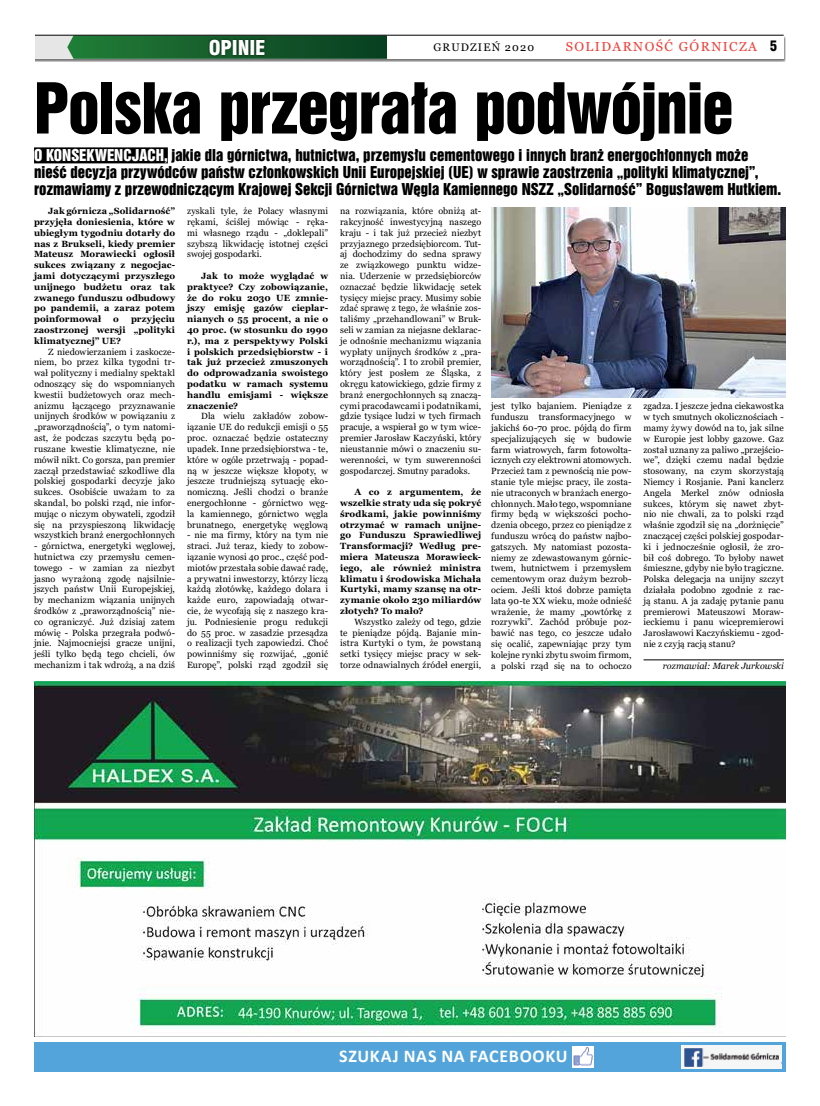
<style>
.page{position:relative;width:820px;height:1106px;background:#fff}
.page>*{position:absolute;margin:0;border:0;box-sizing:border-box;transform-origin:0 0}
.t1{font:64px "Swis 921 EU";letter-spacing:-.015em;color:#000}
.t2{font:20px "Swis 721 Blk Cn EU";letter-spacing:-.01em;color:#fff}
.t3{font:700 18px "Calibri";letter-spacing:.035em;color:#fff}
.t4{font:15px/17px "Swis 921 EU";color:#000}
.t5{font:13px "Georgia";letter-spacing:.11em;color:#f13d37}
.t6{font:11px "Georgia";letter-spacing:.1em;color:#000}
.t7{font:9px/10.8px "Georgia";letter-spacing:.01em;color:#000;text-align:justify}
.t8{font:700 9px/10.8px "Georgia";letter-spacing:.015em;color:#000;text-align:justify}
.t9{font:italic 9px "Georgia";letter-spacing:.005em;color:#000}
.s1{font-family:"Swis 721 Blk Cn EU";font-size:14px;color:#000}
.s2{color:#fff}
</style>
<div class="page">
<div style="left:0;top:35px;width:785px;height:27px;background:#000;opacity:.55"></div>
<div style="left:0;top:35px;width:783px;height:24px;background:#fff"></div>
<svg style="left:35px;top:36px;width:352px;height:23px;background:#306f43"></svg>
<hr style="left:0;top:35px;width:783px;height:1px;background:#000">
<div style="left:206px;top:36px;width:62px;height:22px;background:#000;opacity:.55"></div>
<div style="left:0;top:34px;width:34px;height:95px;background:#fff"></div>
<div style="left:34px;top:1042px;width:751px;height:29px;background:#52a4da"></div>
<img style="left:572px;top:1046px;width:21px;height:21px">
<img style="left:681px;top:1045px;width:99px;height:23px">
<div style="left:34px;top:147px;width:134px;height:16px;background:#000"></div>
<img style="left:491px;top:207px;width:294px;height:190px">
<hr style="left:643px;top:659px;width:140px;height:1px;background:#000">
<img style="left:34px;top:681px;width:751px;height:355px">
<h2 class="t2" style="left:209px;top:35px;width:58px">OPINIE</h2>
<p class="t6" style="left:433px;top:40px;width:102px">GRUDZIEŃ 2020</p>
<h3 class="t5" style="left:565px;top:38px;width:213px">SO<sup>4</sup>LIDARNOŚĆ GÓRNICZA <span class="s1">5</span></h3>
<h1 class="t1" style="left:34px;top:66px;width:700px">Polska przegrała podwójnie</h1>
<p class="t4" style="left:34px;top:146px;width:748px"><span class="s2">O KONSEKWENCJACH,</span> jakie dla górnictwa, hutnictwa, przemysłu cementowego i innych branż energochłonnych może nieść decyzja przywódców państw członkowskich Unii Europejskiej (UE) w sprawie zaostrzenia „polityki klimatycznej”, rozmawiamy z przewodniczącym Krajowej Sekcji Górnictwa Węgla Kamiennego NSZZ „Solidarność” Bogusławem Hutkiem.</p>
<p class="t8" style="left:34px;top:206px;width:142px;text-indent:14px">Jak górnicza „Solidarność” przyjęła doniesienia, które w ubiegłym tygodniu dotarły do nas z Brukseli, kiedy premier Mateusz Morawiecki ogłosił sukces związany z negocjac&shy;jami dotyczącymi przyszłego unijnego budżetu oraz tak zwanego funduszu odbudowy po pandemii, a zaraz potem poinformował</p>
<p class="t7" style="left:187px;top:206px;width:142px">zyskali tyle, że Polacy własnymi rękami, ściślej mówiąc - ręka&shy;mi własnego rządu - „doklepali” szybszą likwidację istotnej części swojej gospodarki.</p>
<p class="t8" style="left:187px;top:270px;width:142px;text-indent:14px">Jak to może wyglądać w praktyce? Czy zobowiązanie, że do roku 2030 UE zmnie&shy;jszy emisję gazów cieplar&shy;nianych o 55 procent, a nie o 40 proc. (w stosunku do 1990 r.), ma z perspektywy Polski i polskich przedsiębiorstw - i tak już przecież zmuszonych do odprowadzania swoistego podatku w ramach systemu handlu emisjami - większe znaczenie?</p>
<p class="t7" style="left:187px;top:411px;width:142px;text-indent:14px">Dla wielu zakładów zobow&shy;iązanie UE do redukcji emisji o 55 proc. oznaczać będzie ostateczny upadek. Inne przedsiębiorstwa - te, które w ogóle przetrwają - popad&shy;ną w jeszcze większe kłopoty, w jeszcze trudniejszą sytuację eko&shy;nomiczną. Jeśli chodzi o branże energochłonne - górnictwo węg&shy;la kamiennego, górnictwo węgla brunatnego, energetykę węglową</p>
<p class="t7" style="left:187px;top:530px;width:142px">- nie ma firmy, który na tym nie straci. Już teraz, kiedy to zobow&shy;iązanie wynosi 40 proc., część pod&shy;miotów przestała sobie dawać radę, a prywatni inwestorzy, którzy liczą każdą złotówkę, każdego dolara i każde euro, zapowiadają otwar&shy;cie, że wycofają się z naszego kra&shy;ju. Podniesienie progu redukcji do 55 proc. w zasadzie przesądza o realizacji tych zapowiedzi. Choć powinniśmy się rozwijać, „gonić Europę”, polski rząd zgodził się</p>
<p class="t7" style="left:340px;top:206px;width:142px">na rozwiązania, które obniżą at&shy;rakcyjność inwestycyjną naszego kraju - i tak już przecież niezbyt przyjaznego przedsiębiorcom. Tut&shy;aj dochodzimy do sedna sprawy ze związkowego punktu widze&shy;nia. Uderzenie w przedsiębiorców oznaczać będzie likwidację setek tysięcy miejsc pracy. Musimy sobie zdać sprawę z tego, że właśnie zos&shy;taliśmy „przehandlowani” w Bruk&shy;seli w zamian za niejasne deklarac&shy;je odnośnie mechanizmu wiązania wypłaty unijnych środków z „pra&shy;worządnością”. I to zrobił premier, który jest posłem ze Śląska, z okręgu katowickiego, gdzie firmy z branż energochłonnych są znaczą&shy;cymi pracodawcami i podatnikami, gdzie tysiące ludzi w tych firmach pracuje, a wspierał go w tym wice&shy;premier Jarosław Kaczyński, który nieustannie mówi o znaczeniu su&shy;werenności, w tym suwerenności gospodarczej. Smutny paradoks.</p>
<p class="t8" style="left:340px;top:486px;width:142px;text-indent:14px">A co z argumentem, że wszelkie straty uda się pokryć środkami, jakie powinniśmy otrzymać w ramach unijne&shy;go Funduszu Sprawiedliwej Transformacji? Według pre&shy;miera Mateusza Morawieck&shy;iego, ale również ministra klimatu i środowiska Michała Kurtyki, mamy szansę na otr&shy;zymanie około 230 miliardów złotych? To mało?</p>
<p class="t7" style="left:340px;top:616px;width:142px;text-indent:14px">Wszystko zależy od tego, gdzie te pieniądze pójdą. Bajanie min&shy;istra Kurtyki o tym, że powstaną setki tysięcy miejsc pracy w sek&shy;torze odnawialnych źródeł energii,</p>
<p class="t8" style="left:34px;top:314px;width:142px;text-indent:97px">przyjęciu zaostrzonej wersji „polityki klimatycznej” UE?</p>
<p class="t7" style="left:34px;top:346px;width:142px;text-indent:14px">Z niedowierzaniem i zaskocze&shy;niem, bo przez kilka tygodni tr&shy;wał polityczny i medialny spektakl odnoszący się do wspomnianych kwestii budżetowych oraz mech&shy;anizmu łączącego przyznawanie unijnych środków w powiązaniu z „praworządnością”, o tym natomi&shy;ast, że podczas szczytu będą po&shy;ruszane kwestie klimatyczne, nie mówił nikt. Co gorsza, pan premier zaczął przedstawiać szkodliwe dla polskiej gospodarki decyzje jako sukces. Osobiście uważam to za skandal, bo polski rząd, nie infor&shy;mując o niczym obywateli, zgodził się na przyspieszoną likwidację wszystkich branż energochłonnych</p>
<p class="t7" style="left:34px;top:541px;width:142px">- górnictwa, energetyki węglowej, hutnictwa czy przemysłu cemen&shy;towego - w zamian za niezbyt jasno wyrażoną zgodę najsilnie&shy;jszych państw Unii Europejskiej, by mechanizm wiązania unijnych środków z „praworządnością” nie&shy;co ograniczyć. Już dzisiaj zatem mówię - Polska przegrała podwó&shy;jnie. Najmocniejsi gracze unijni, jeśli tylko będą tego chcieli, ów mechanizm i tak wdrożą, a na dziś</p>
<p class="t8" style="left:113px;top:314px;width:7px">o</p>
<p class="t7" style="left:491px;top:401px;width:142px">jest tylko bajaniem. Pieniądze z funduszu transformacyjnego w jakichś 60-70 proc. pójdą do firm specjalizujących się w budowie farm wiatrowych, farm fotowolta&shy;icznych czy elektrowni atomowych.<br>Przecież tam z pewnością nie pow&shy;stanie tyle miejsc pracy, ile zosta&shy;nie utraconych w branżach energo&shy;chłonnych. Mało tego, wspomniane firmy będą w większości pocho&shy;dzenia obcego, przez co pieniądze z funduszu wrócą do państw najbo&shy;gatszych. My natomiast pozosta&shy;niemy ze zdewastowanym górnic&shy;twem, hutnictwem i przemysłem cementowym oraz dużym bezrob&shy;ociem. Jeśli ktoś dobrze pamięta lata 90-te XX wieku, może odnieść wrażenie, że mamy „powtórkę z rozrywki”. Zachód próbuje poz&shy;bawić nas tego, co jeszcze udało się ocalić, zapewniając przy tym kolejne rynki zbytu swoim firmom, a polski rząd się na to ochoczo</p>
<p class="t7" style="left:643px;top:401px;width:142px">zgadza. I jeszcze jedna ciekawostka w tych smutnych okolicznościach - mamy żywy dowód na to, jak silne w Europie jest lobby gazowe. Gaz został uznany za paliwo „przejścio&shy;we”, dzięki czemu nadal będzie stosowany, na czym skorzystają Niemcy i Rosjanie. Pani kanclerz Angela Merkel znów odniosła sukces, którym się nawet zbyt&shy;nio nie chwali, za to polski rząd właśnie zgodził się na „dorżnięcie” znaczącej części polskiej gospodar&shy;ki i jednocześnie ogłosił, że zro&shy;bił coś dobrego. To byłoby nawet śmieszne, gdyby nie było tragiczne.<br>Polska delegacja na unijny szczyt działała podobno zgodnie z rac&shy;ją stanu. A ja zadaję pytanie panu premierowi Mateuszowi Moraw&shy;ieckiemu i panu wicepremierowi Jarosławowi Kaczyńskiemu - zgod&shy;nie z czyją racją stanu?</p>
<p class="t9" style="left:662px;top:660px;width:123px">rozmawiał: Marek Jurkowski</p>
<h3 class="t3" style="left:339px;top:1043px;width:230px">SZUKAJ NAS NA FACEBOOKU</h3>
</div>
